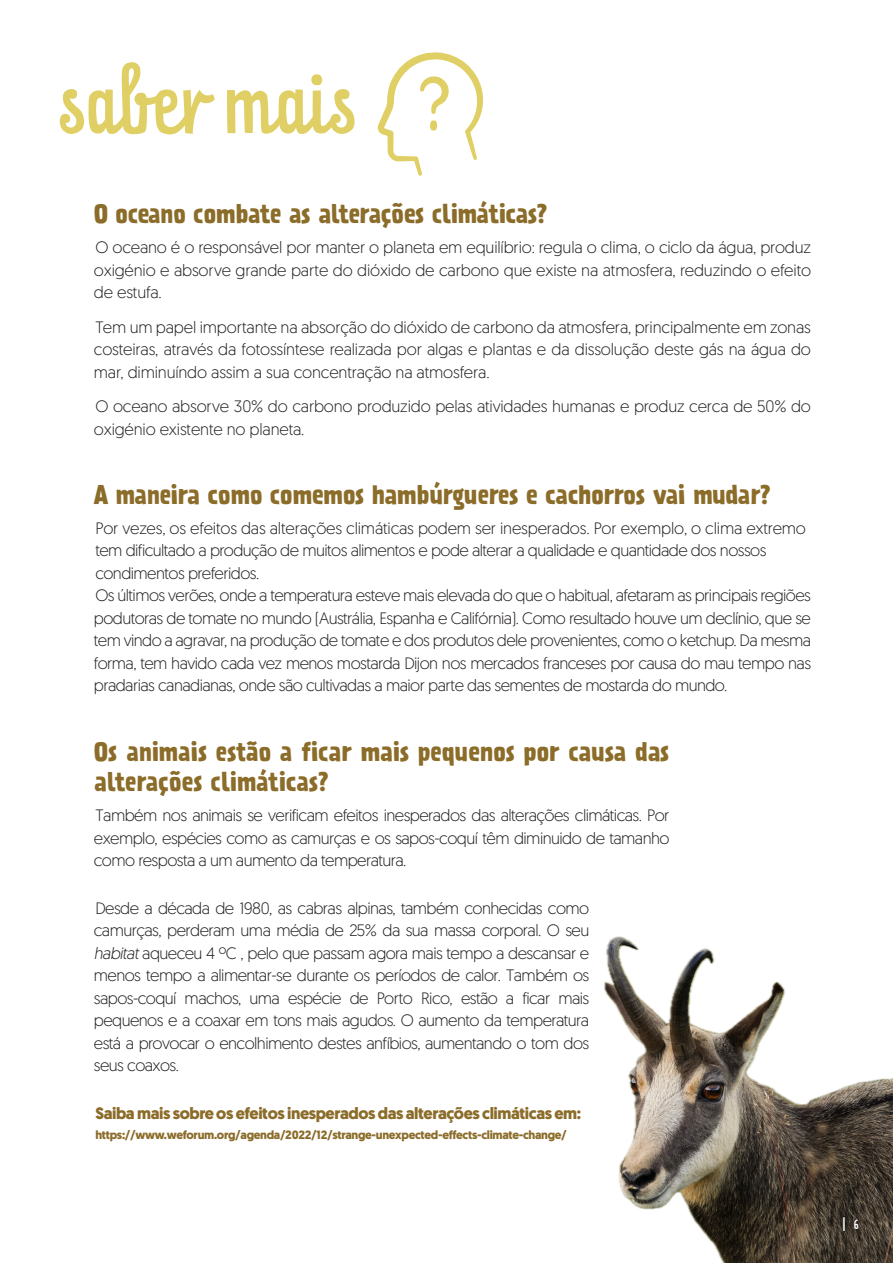
<style>
.page{position:relative;width:893px;height:1263px;background:#fff}
.page>*{position:absolute;margin:0;border:0;box-sizing:border-box;transform-origin:0 0}
.t1{font:70.95px "Prater Script Pro";color:#dfcf64}
.t2{font:700 24px/30px "Prater Sans Pro";letter-spacing:-.015em;color:#8b6c29}
.t3{font:300 16.5px/22.5px "Geomanist";letter-spacing:-.035em;color:#231f20;text-align:justify}
.t4{font:300 16.5px/22.5px "Geomanist";letter-spacing:-.01em;color:#231f20}
.t5{font:700 16.5px "Geomanist";letter-spacing:-.025em;color:#8b6c29}
.t6{font:12.15px "Prater Sans Pro";color:#fff}
.t7{font:700 12px "Geomanist";letter-spacing:-.025em;color:#8b6c29}
.s1{font-style:italic}
</style>
<div class="page">
<svg style="left:377px;top:52px;width:106px;height:124px"></svg>
<img style="left:604px;top:936px;width:289px;height:327px">
<h1 class="t1" style="left:62px;top:47px;width:299px">saber mais</h1>
<h2 class="t2" style="left:94px;top:198px;width:455px">O oceano combate as alterações climáticas?</h2>
<p class="t3" style="left:94px;top:235px;width:719px">O oceano é o responsável por manter o planeta em equilíbrio: regula o clima, o ciclo da água, produz oxigénio e absorve grande parte do dióxido de carbono que existe na atmosfera, reduzindo o efeito de estufa.</p>
<p class="t3" style="left:94px;top:315px;width:719px">Tem um papel importante na absorção do dióxido de carbono da atmosfera, principalmente em zonas costeiras, através da fotossíntese realizada por algas e plantas e da dissolução deste gás na água do mar, diminuíndo assim a sua concentração na atmosfera.</p>
<p class="t4" style="left:94px;top:394px;width:719px">O oceano absorve 30% do carbono produzido pelas atividades humanas e produz cerca de 50% do oxigénio existente no planeta.</p>
<h2 class="t2" style="left:94px;top:479px;width:678px">A maneira como comemos hambúrgueres e cachorros vai mudar?</h2>
<p class="t3" style="left:94px;top:516px;width:719px;text-align:left">Por vezes, os efeitos das alterações climáticas podem ser inesperados. Por exemplo, o clima extremo tem dificultado a produção de muitos alimentos e pode alterar a qualidade e quantidade dos nossos condimentos preferidos.<br>Os últimos verões, onde a temperatura esteve mais elevada do que o habitual, afetaram as principais regiões podutoras de tomate no mundo (Austrália, Espanha e Califórnia). Como resultado houve um declínio, que se tem vindo a agravar, na produção de tomate e dos produtos dele provenientes, como o ketchup. Da mesma forma, tem havido cada vez menos mostarda Dijon nos mercados franceses por causa do mau tempo nas pradarias canadianas, onde são cultivadas a maior parte das sementes de mostarda do mundo.</p>
<h2 class="t2" style="left:94px;top:736px;width:577px">Os animais estão a ficar mais pequenos por causa das alterações climáticas?</h2>
<p class="t3" style="left:94px;top:803px;width:577px">Também nos animais se verificam efeitos inesperados das alterações climáticas. Por exemplo, espécies como as camurças e os sapos-coquí têm diminuido de tamanho como resposta a um aumento da temperatura.</p>
<p class="t3" style="left:94px;top:896px;width:497px">Desde a década de 1980, as cabras alpinas, também conhecidas como camurças, perderam uma média de 25% da sua massa corporal. O seu <span class="s1">habitat</span> aqueceu 4 ºC , pelo que passam agora mais tempo a descansar e menos tempo a alimentar-se durante os períodos de calor. Também os sapos-coquí machos, uma espécie de Porto Rico, estão a ficar mais pequenos e a coaxar em tons mais agudos. O aumento da temperatura está a provocar o encolhimento destes anfíbios, aumentando o tom dos seus coaxos.</p>
<p class="t5" style="left:95px;top:1102px;width:487px">Saiba mais sobre os efeitos inesperados das alterações climáticas em:</p>
<p class="t7" style="left:95px;top:1126px;width:473px">https://www.weforum.org/agenda/2022/12/strange-unexpected-effects-climate-change/</p>
<p class="t6" style="left:842px;top:1217px;width:18px">| 6</p>
</div>
